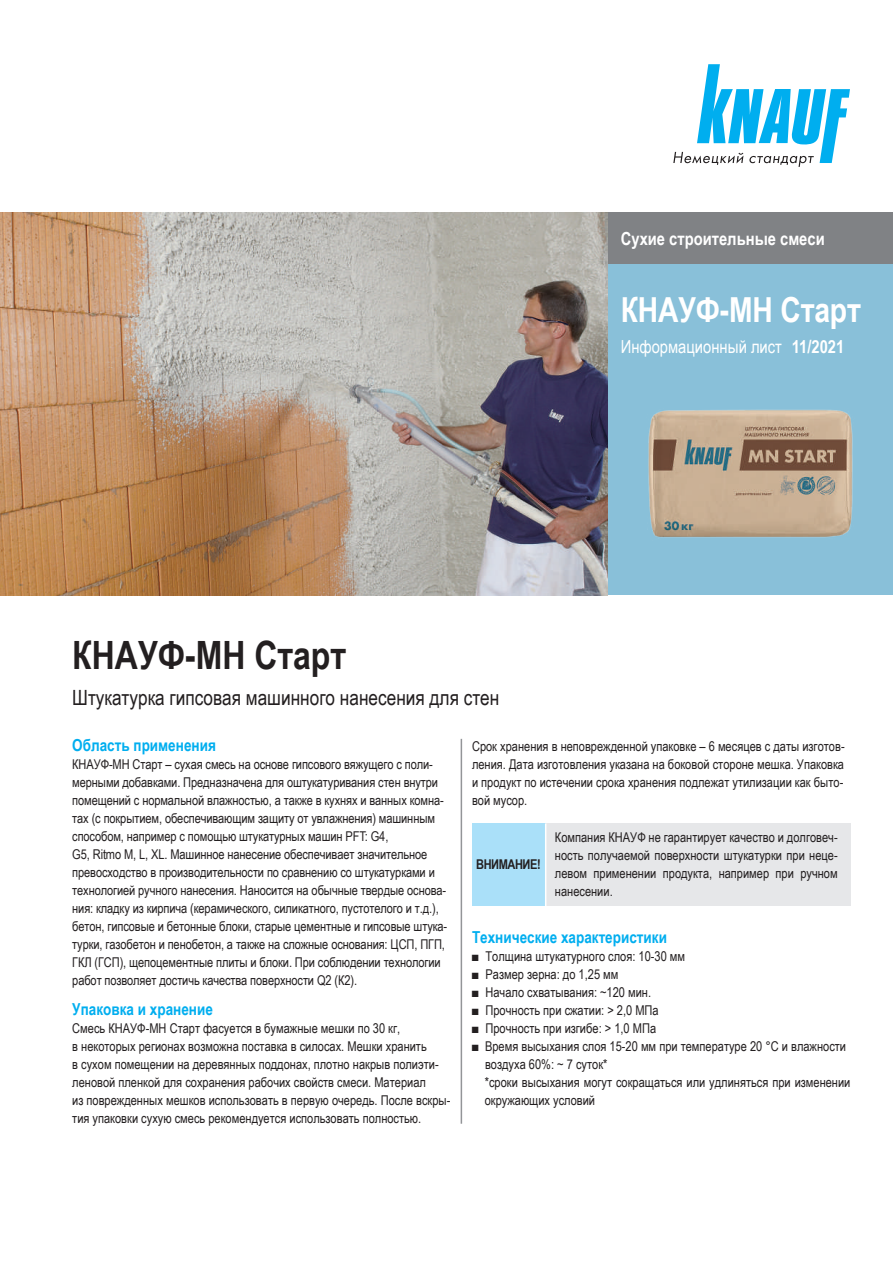
<style>
.page{position:relative;width:893px;height:1263px;background:#fff}
.page>*{position:absolute;margin:0;border:0;box-sizing:border-box;transform-origin:0 0}
.t1{font:700 39px "Arial Narrow";color:#231f20}
.t2{font:700 34.5px "Arial Narrow";letter-spacing:-.005em;color:#fff}
.t3{font:21px "Arial Narrow";color:#231f20}
.t4{font:18px "Arial Narrow";color:#fff}
.t5{font:700 18px "Arial Narrow";color:#fff}
.t6{font:700 16.5px "Arial Narrow";color:#00aeef}
.t7{font:13.5px/18px "Arial Narrow";letter-spacing:-.01em;color:#231f20}
.t8{font:700 13.5px "Arial Narrow";letter-spacing:-.035em;color:#231f20}
.s1{font-weight:700}
</style>
<div class="page">
<div style="left:608px;top:213px;width:285px;height:382px;background:#89c0d9"></div>
<div style="left:608px;top:213px;width:285px;height:51px;background:#808285"></div>
<svg style="left:673px;top:64px;width:177px;height:103px"></svg>
<hr style="left:461px;top:739px;width:1px;height:385px;background:#939598">
<div style="left:472px;top:823px;width:74px;height:83px;background:#aae0f9"></div>
<div style="left:546px;top:823px;width:304px;height:83px;background:#e6e7e9"></div>
<hr style="left:545px;top:823px;width:1px;height:83px;background:#fff">
<img style="left:648px;top:409px;width:205px;height:129px">
<img style="left:0;top:213px;width:608px;height:382px">
<h3 class="t5" style="left:621px;top:225px;width:205px">Сухие строительные смеси</h3>
<h2 class="t2" style="left:621px;top:284px;width:242px">КНАУФ-МН Старт</h2>
<h3 class="t4" style="left:621px;top:333px;width:225px">Информационный лист <span class="s1">11/2021</span></h3>
<h1 class="t1" style="left:72px;top:626px;width:275px">КНАУФ-МН Старт</h1>
<h3 class="t3" style="left:72px;top:682px;width:429px">Штукатурка гипсовая машинного нанесения для стен</h3>
<p class="t6" style="left:72px;top:733px;width:145px">Область применения</p>
<p class="t7" style="left:72px;top:755px;width:376px">КНАУФ-МН Старт – сухая смесь на основе гипсового вяжущего с поли&shy;мерными добавками. Предназначена для оштукатуривания стен внутри помещений с нормальной влажностью, а также в кухнях и ванных комна&shy;тах (с покрытием, обеспечивающим защиту от увлажнения) машинным способом, например с помощью штукатурных машин PFT: G4,<br>G5, Ritmo M, L, XL. Машинное нанесение обеспечивает значительное превосходство в производительности по сравнению со штукатурками и технологией ручного нанесения. Наносится на обычные твердые основа&shy;ния: кладку из кирпича (керамического, силикатного, пустотелого и т.д.), бетон, гипсовые и бетонные блоки, старые цементные и гипсовые штука&shy;турки, газобетон и пенобетон, а также на сложные основания: ЦСП, ПГП, ГКЛ (ГСП), щепоцементные плиты и блоки. При соблюдении технологии работ позволяет достичь качества поверхности Q2 (К2).</p>
<p class="t6" style="left:72px;top:997px;width:142px">Упаковка и хранение</p>
<p class="t7" style="left:72px;top:1019px;width:380px">Смесь КНАУФ-МН Старт фасуется в бумажные мешки по 30 кг,<br>в некоторых регионах возможна поставка в силосах. Мешки хранить<br>в сухом помещении на деревянных поддонах, плотно накрыв полиэти&shy;леновой пленкой для сохранения рабочих свойств смеси. Материал<br>из поврежденных мешков использовать в первую очередь. После вскры&shy;тия упаковки сухую смесь рекомендуется использовать полностью.</p>
<p class="t7" style="left:472px;top:737px;width:374px;text-align:justify">Срок хранения в неповрежденной упаковке – 6 месяцев с даты изготов&shy;ления. Дата изготовления указана на боковой стороне мешка. Упаковка и продукт по истечении срока хранения подлежат утилизации как быто&shy;вой мусор.</p>
<p class="t7" style="left:555px;top:827px;width:284px;text-align:justify">Компания КНАУФ не гарантирует качество и долговеч&shy;ность получаемой поверхности штукатурки при неце&shy;левом применении продукта, например при ручном нанесении.</p>
<p class="t6" style="left:472px;top:925px;width:196px">Технические характеристики</p>
<p class="t7" style="left:472px;top:947px;width:215px">■ Толщина штукатурного слоя: 10-30 мм</p>
<p class="t7" style="left:472px;top:965px;width:148px">■ Размер зерна: до 1,25 мм</p>
<p class="t7" style="left:472px;top:983px;width:181px">■ Начало схватывания: ~120 мин.</p>
<p class="t7" style="left:472px;top:1001px;width:188px">■ Прочность при сжатии: &gt; 2,0 МПа</p>
<p class="t7" style="left:472px;top:1019px;width:186px">■ Прочность при изгибе: &gt; 1,0 МПа</p>
<p class="t7" style="left:485px;top:1037px;width:367px;text-indent:-13px">■ Время высыхания слоя 15-20 мм при температуре 20 °С и влажности воздуха 60%: ~ 7 суток*<br>*сроки высыхания могут сокращаться или удлиняться при изменении окружающих условий</p>
<p class="t8" style="left:476px;top:854px;width:66px">ВНИМАНИЕ!</p>
</div>
